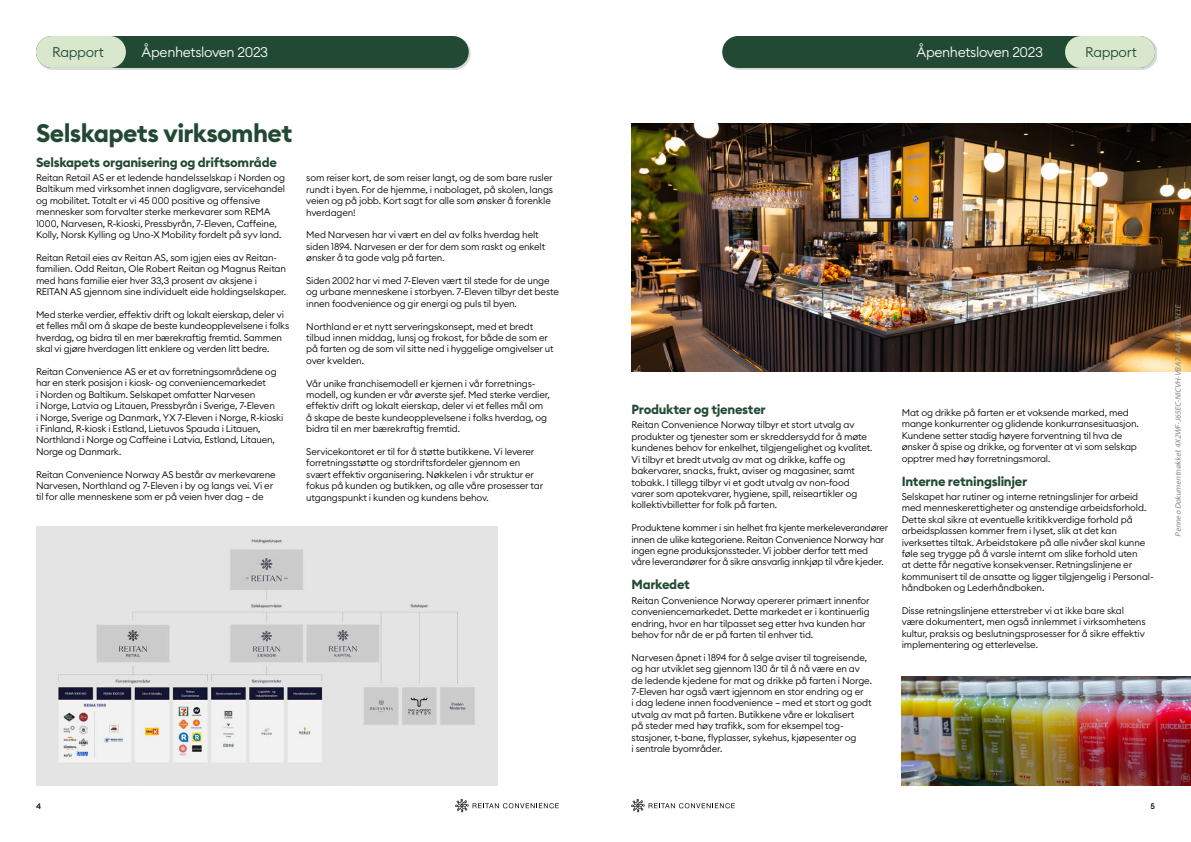
<style>
.page{position:relative;width:1191px;height:842px;background:#fff}
.page>*{position:absolute;margin:0;border:0;box-sizing:border-box;transform-origin:0 0}
.t1{font:700 25px "Euclid Circular B";letter-spacing:-.025em;color:#224934}
.t2{font:300 13.8px "Euclid Circular B";letter-spacing:-.025em;color:#fff}
.t3{font:300 13.8px "Euclid Circular B";letter-spacing:-.025em;color:#224934}
.t4{font:700 13px "Euclid Circular B";letter-spacing:-.02em;color:#224934}
.t5{font:300 9.5px/11.4px "Euclid Circular B";letter-spacing:-.015em;color:#000}
.t6{font:italic 8px "Myriad Pro";color:#888}
.t7{font:500 8px "Euclid Circular B";color:#000}
</style>
<div class="page">
<div style="left:724px;top:37px;width:432px;height:32px;background:#000;opacity:.15"></div>
<div style="left:722px;top:36px;width:433px;height:32px;background:#224934;border-radius:16px"></div>
<div style="left:1065px;top:36px;width:90px;height:32px;background:#d9e8cd;border-radius:16px"></div>
<div style="left:38px;top:37px;width:433px;height:32px;background:#000;opacity:.15"></div>
<div style="left:36px;top:36px;width:433px;height:32px;background:#224934;border-radius:16px"></div>
<div style="left:36px;top:36px;width:90px;height:32px;background:#d9e8cd;border-radius:16px"></div>
<img style="left:36px;top:526px;width:461px;height:259px">
<img style="left:901px;top:676px;width:290px;height:109px">
<img style="left:631px;top:123px;width:560px;height:249px">
<svg style="left:455px;top:799px;width:104px;height:13px"></svg>
<svg style="left:631px;top:799px;width:104px;height:13px"></svg>
<h2 class="t3" style="left:52px;top:43px;width:53px">Rapport</h2>
<h2 class="t2" style="left:142px;top:43px;width:128px">Åpenhetsloven 2023</h2>
<h2 class="t2" style="left:916px;top:43px;width:128px">Åpenhetsloven 2023</h2>
<h2 class="t3" style="left:1085px;top:43px;width:53px">Rapport</h2>
<h1 class="t1" style="left:36px;top:122px;width:258px">Selskapets virksomhet</h1>
<h3 class="t4" style="left:36px;top:156px;width:242px">Selskapets organisering og driftsområde</h3>
<p class="t5" style="left:36px;top:172px;width:251px">Reitan Retail AS er et ledende handelsselskap i Norden og Baltikum med virksomhet innen dagligvare, servicehandel og mobilitet. Totalt er vi 45 000 positive og offensive mennesker som forvalter sterke merkevarer som REMA 1000, Narvesen, R-kioski, Pressbyrån, 7-Eleven, Caffeine, Kolly, Norsk Kylling og Uno-X Mobility fordelt på syv land.</p>
<p class="t5" style="left:36px;top:251px;width:252px">Reitan Retail eies av Reitan AS, som igjen eies av Reitan&shy;familien. Odd Reitan, Ole Robert Reitan og Magnus Reitan med hans familie eier hver 33,3 prosent av aksjene i REITAN AS gjennom sine individuelt eide holdingselskaper.</p>
<p class="t5" style="left:36px;top:308px;width:255px">Med sterke verdier, effektiv drift og lokalt eierskap, deler vi et felles mål om å skape de beste kundeopplevelsene i folks hverdag, og bidra til en mer bærekraftig fremtid. Sammen skal vi gjøre hverdagen litt enklere og verden litt bedre.</p>
<p class="t5" style="left:36px;top:365px;width:249px">Reitan Convenience AS er et av forretningsområdene og har en sterk posisjon i kiosk- og conveniencemarkedet<br>i Norden og Baltikum. Selskapet omfatter Narvesen<br>i Norge, Latvia og Litauen, Pressbyrån i Sverige, 7-Eleven<br>i Norge, Sverige og Danmark, YX 7-Eleven i Norge, R-kioski i Finland, R-kiosk i Estland, Lietuvos Spauda i Litauen, Northland i Norge og Caffeine i Latvia, Estland, Litauen, Norge og Danmark.</p>
<p class="t5" style="left:36px;top:468px;width:241px">Reitan Convenience Norway AS består av merkevarene<br>Narvesen, Northland og 7-Eleven i by og langs vei. Vi er til for alle menneskene som er på veien hver dag – de</p>
<p class="t5" style="left:306px;top:172px;width:248px">som reiser kort, de som reiser langt, og de som bare rusler rundt i byen. For de hjemme, i nabolaget, på skolen, langs veien og på jobb. Kort sagt for alle som ønsker å forenkle hverdagen!</p>
<p class="t5" style="left:306px;top:229px;width:240px">Med Narvesen har vi vært en del av folks hverdag helt siden 1894. Narvesen er der for dem som raskt og enkelt ønsker å ta gode valg på farten.</p>
<p class="t5" style="left:306px;top:275px;width:254px">Siden 2002 har vi med 7-Eleven vært til stede for de unge og urbane menneskene i storbyen. 7-Eleven tilbyr det beste innen foodvenience og gir energi og puls til byen.</p>
<p class="t5" style="left:306px;top:320px;width:249px">Northland er et nytt serveringskonsept, med et bredt tilbud innen middag, lunsj og frokost, for både de som er på farten og de som vil sitte ned i hyggelige omgivelser ut over kvelden.</p>
<p class="t5" style="left:306px;top:377px;width:245px">Vår unike franchisemodell er kjernen i vår forretnings&shy;modell, og kunden er vår øverste sjef. Med sterke verdier, effektiv drift og lokalt eierskap, deler vi et felles mål om å skape de beste kundeopplevelsene i folks hverdag, og bidra til en mer bærekraftig fremtid.</p>
<p class="t5" style="left:306px;top:446px;width:238px">Servicekontoret er til for å støtte butikkene. Vi leverer forretningsstøtte og stordriftsfordeler gjennom en svært effektiv organisering. Nøkkelen i vår struktur er fokus på kunden og butikken, og alle våre prosesser tar utgangspunkt i kunden og kundens behov.</p>
<h3 class="t4" style="left:631px;top:404px;width:136px">Produkter og tjenester</h3>
<p class="t5" style="left:631px;top:419px;width:242px">Reitan Convenience Norway tilbyr et stort utvalg av produkter og tjenester som er skreddersydd for å møte kundenes behov for enkelhet, tilgjengelighet og kvalitet.<br>Vi tilbyr et bredt utvalg av mat og drikke, kaffe og bakervarer, snacks, frukt, aviser og magasiner, samt tobakk. I tillegg tilbyr vi et godt utvalg av non-food varer som apotekvarer, hygiene, spill, reiseartikler og kollektivbilletter for folk på farten.</p>
<p class="t5" style="left:631px;top:522px;width:258px">Produktene kommer i sin helhet fra kjente merkeleverandører innen de ulike kategoriene. Reitan Convenience Norway har ingen egne produksjonssteder. Vi jobber derfor tett med våre leverandører for å sikre ansvarlig innkjøp til våre kjeder.</p>
<h3 class="t4" style="left:631px;top:579px;width:60px">Markedet</h3>
<p class="t5" style="left:631px;top:594px;width:240px">Reitan Convenience Norway opererer primært innenfor conveniencemarkedet. Dette markedet er i kontinuerlig endring, hvor en har tilpasset seg etter hva kunden har behov for når de er på farten til enhver tid.</p>
<p class="t5" style="left:631px;top:651px;width:242px">Narvesen åpnet i 1894 for å selge aviser til togreisende, og har utviklet seg gjennom 130 år til å nå være en av de ledende kjedene for mat og drikke på farten i Norge.<br>7-Eleven har også vært igjennom en stor endring og er<br>i dag ledene innen foodvenience – med et stort og godt utvalg av mat på farten. Butikkene våre er lokalisert<br>på steder med høy trafikk, som for eksempel tog&shy;stasjoner, t-bane, flyplasser, sykehus, kjøpesenter og<br>i sentrale byområder.</p>
<p class="t5" style="left:901px;top:407px;width:239px">Mat og drikke på farten er et voksende marked, med mange konkurrenter og glidende konkurransesituasjon.<br>Kundene setter stadig høyere forventning til hva de ønsker å spise og drikke, og forventer at vi som selskap opptrer med høy forretningsmoral.</p>
<h3 class="t4" style="left:901px;top:475px;width:127px">Interne retningslinjer</h3>
<p class="t5" style="left:901px;top:491px;width:253px">Selskapet har rutiner og interne retningslinjer for arbeid med menneskerettigheter og anstendige arbeidsforhold.<br>Dette skal sikre at eventuelle kritikkverdige forhold på arbeidsplassen kommer frem i lyset, slik at det kan iverksettes tiltak. Arbeidstakere på alle nivåer skal kunne føle seg trygge på å varsle internt om slike forhold uten<br>at dette får negative konsekvenser. Retningslinjene er kommunisert til de ansatte og ligger tilgjengelig i Personal&shy;håndboken og Lederhåndboken.</p>
<p class="t5" style="left:901px;top:605px;width:245px">Disse retningslinjene etterstreber vi at ikke bare skal være dokumentert, men også innlemmet i virksomhetens kultur, praksis og beslutningsprosesser for å sikre effektiv implementering og etterlevelse.</p>
<p class="t7" style="left:36px;top:802px;width:7px">4</p>
<p class="t7" style="left:1150px;top:802px;width:6px">5</p>
<p class="t6" style="left:1175px;top:537px;width:234px;rotate:-90deg">Penneo Dokumentnøkkel:4X2WF-J65EC-NICVH-VBA7J-AANT8-3XH1E</p>
</div>
